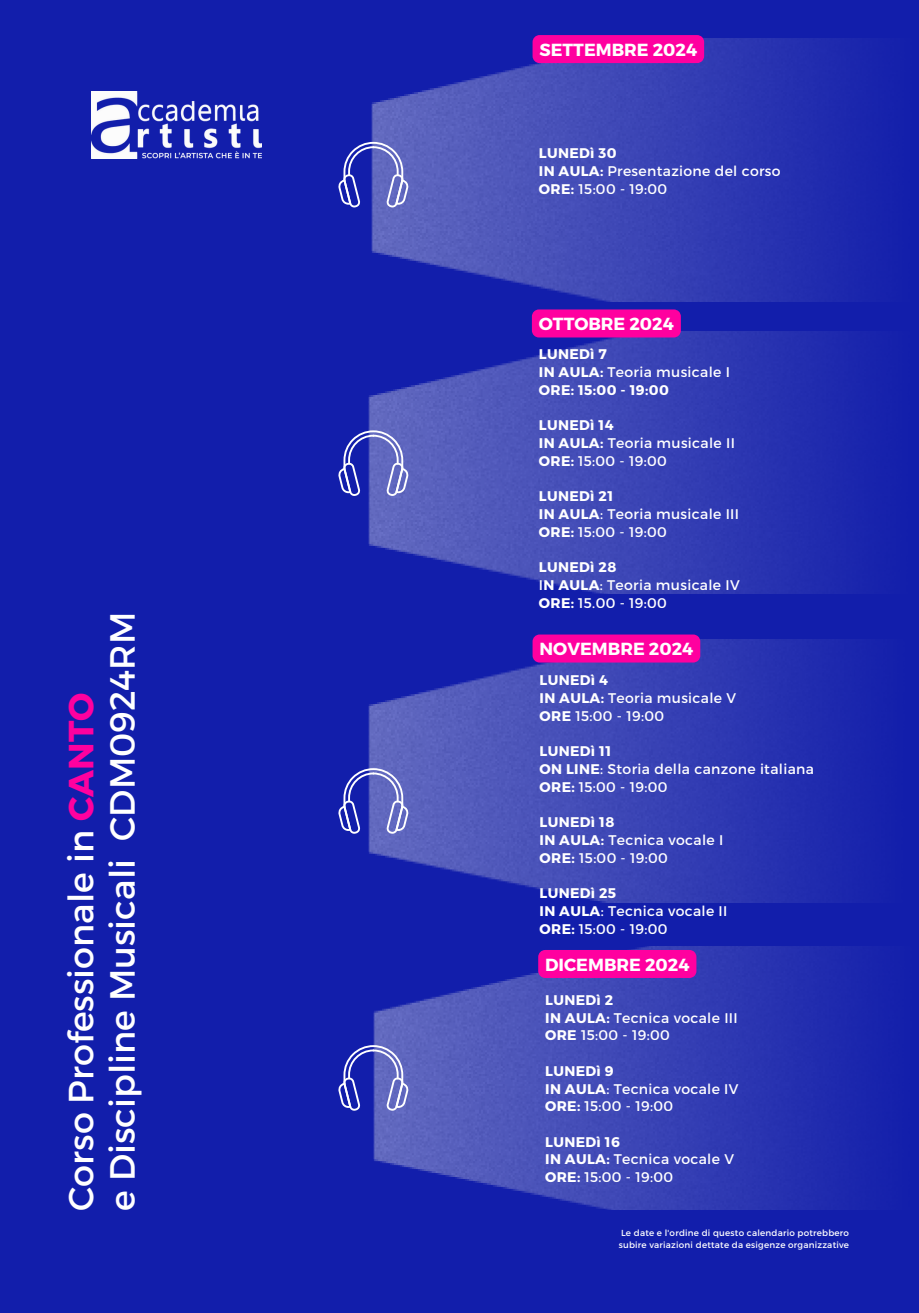
<style>
.page{position:relative;width:919px;height:1313px;background:#fff}
.page>*{position:absolute;margin:0;border:0;box-sizing:border-box;transform-origin:0 0}
.t1{font:35px/41.3px "Montserrat";color:#fff}
.t2{font:700 17.5px "Montserrat";color:#fff}
.t3{font:14px/17.7px "Montserrat";letter-spacing:.025em;color:#fff}
.t4{font:700 14px/17.7px "Montserrat";letter-spacing:.025em;color:#fff}
.t5{font:8.75px/11.8px "Montserrat";letter-spacing:.025em;color:#fff}
.s1{font-weight:700;color:#ff009f}
.s2{font-weight:700}
.s3{font-weight:400}
</style>
<div class="page">
<div style="left:0;top:0;width:919px;height:1312px;background:#121eab"></div>
<img style="left:92px;top:92px;width:169px;height:67px">
<img style="left:371px;top:39px;width:481px;height:262px">
<img style="left:369px;top:331px;width:481px;height:263px">
<img style="left:373px;top:946px;width:479px;height:263px">
<img style="left:368px;top:639px;width:478px;height:263px">
<div style="left:538px;top:950px;width:158px;height:28px;background:#ff009f"></div>
<div style="left:532px;top:35px;width:172px;height:28px;background:#ff009f"></div>
<div style="left:532px;top:634px;width:168px;height:28px;background:#ff009f"></div>
<svg style="left:338px;top:142px;width:70px;height:65px"></svg>
<svg style="left:338px;top:430px;width:70px;height:66px"></svg>
<svg style="left:338px;top:768px;width:70px;height:65px"></svg>
<svg style="left:338px;top:1045px;width:70px;height:65px"></svg>
<div style="left:532px;top:309px;width:149px;height:28px;background:#ff009f"></div>
<h3 class="t1" style="left:59px;top:1211px;width:600px;rotate:-90deg">Corso Professionale in <span class="s1">CANTO<br></span>e Discipline Musicali CDM0924RM</h3>
<h2 class="t2" style="left:539px;top:38px;width:159px">SETTEMBRE 2024</h2>
<p class="t3" style="left:539px;top:144px;width:243px"><span class="s2">LUNEDì 30<br>IN AULA:</span> Presentazione del corso<br><span class="s2">ORE:</span> 15:00 - 19:00</p>
<h3 class="t2" style="left:539px;top:312px;width:136px">OTTOBRE 2024</h3>
<h3 class="t4" style="left:539px;top:345px;width:193px">LUNEDì 7<br>IN AULA: <span class="s3">Teoria musicale I<br></span>ORE: 15:00 - 19:00</h3>
<h3 class="t4" style="left:539px;top:416px;width:76px">LUNEDì 14</h3>
<p class="t3" style="left:539px;top:433px;width:197px"><span class="s2">IN AULA:</span> Teoria musicale II<br><span class="s2">ORE:</span> 15:00 - 19:00</p>
<h2 class="t3" style="left:539px;top:487px;width:202px"><span class="s2">LUNEDì 21<br>IN AULA</span>: Teoria musicale III<br><span class="s2">ORE:</span> 15:00 - 19:00</h2>
<p class="t3" style="left:539px;top:557px;width:202px"><span class="s2">LUNEDì 28<br></span>I<span class="s2">N AULA</span>: Teoria musicale IV<br><span class="s2">ORE:</span> 15.00 - 19:00</p>
<h3 class="t2" style="left:539px;top:637px;width:155px">NOVEMBRE 2024</h3>
<h1 class="t3" style="left:539px;top:671px;width:198px"><span class="s2">LUNEDì 4<br>IN AULA:</span> Teoria musicale V<br><span class="s2">ORE</span> 15:00 - 19:00</h1>
<p class="t3" style="left:539px;top:741px;width:276px"><span class="s2">LUNEDì 11<br>ON LINE</span>: Storia della canzone italiana<br><span class="s2">ORE:</span> 15:00 - 19:00</p>
<h2 class="t3" style="left:539px;top:812px;width:185px"><span class="s2">LUNEDì 18<br>IN AULA:</span> Tecnica vocale I<br><span class="s2">ORE:</span> 15:00 - 19:00</h2>
<h3 class="t3" style="left:539px;top:883px;width:189px"><span class="s2">LUNEDì 25<br>IN AULA</span>: Tecnica vocale II<br><span class="s2">ORE:</span> 15:00 - 19:00</h3>
<p class="t2" style="left:545px;top:953px;width:146px">DICEMBRE 2024</p>
<h3 class="t3" style="left:545px;top:990px;width:194px"><span class="s2">LUNEDì 2<br>IN AULA:</span> Tecnica vocale III<br><span class="s2">ORE</span> 15:00 - 19:00</h3>
<h3 class="t3" style="left:545px;top:1061px;width:195px"><span class="s2">LUNEDì 9<br>IN AULA</span>: Tecnica vocale IV<br><span class="s2">ORE:</span> 15:00 - 19:00</h3>
<h3 class="t3" style="left:545px;top:1132px;width:190px"><span class="s2">LUNEDì 16<br>IN AULA:</span> Tecnica vocale V<br><span class="s2">ORE:</span> 15:00 - 19:00</h3>
<h3 class="t5" style="left:619px;top:1226px;width:232px">Le date e l'ordine di questo calendario potrebbero subire variazioni dettate da esigenze organizzative</h3>
</div>
